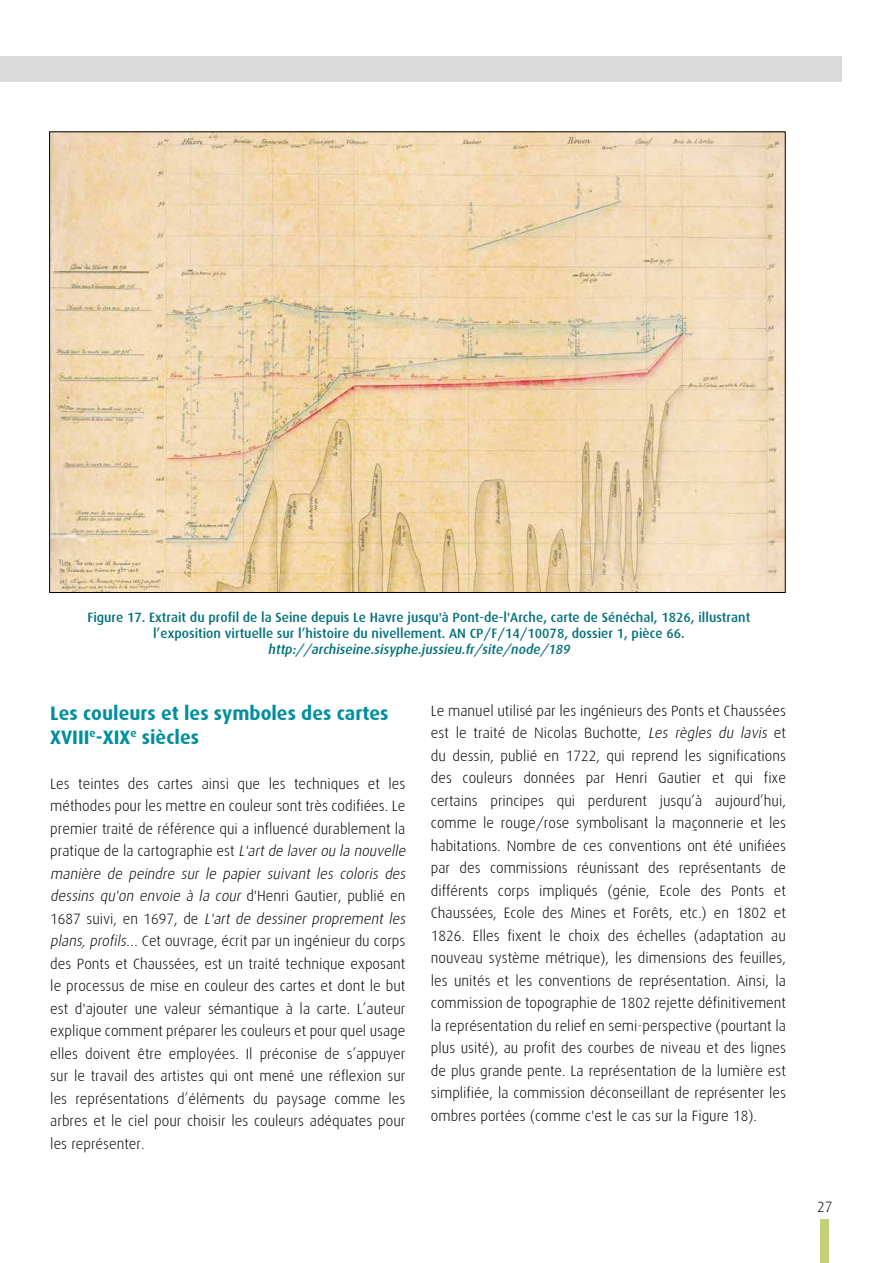
<style>
.page{position:relative;width:893px;height:1263px;background:#fff}
.page>*{position:absolute;margin:0;border:0;box-sizing:border-box;transform-origin:0 0}
.t1{font:700 19.5px/23.4px "Dax";color:#008f9d}
.t2{font:300 15px/22.5px "Dax";color:#000}
.t3{font:500 13.5px/16.2px "Dax";color:#007179;text-align:center}
.t4{font:italic 500 13.5px "Dax";color:#007179}
.s1{font-style:italic}
</style>
<div class="page">
<div style="left:0;top:56px;width:842px;height:25px;background:#dadada"></div>
<img style="left:51px;top:133px;width:733px;height:458px">
<div style="left:821px;top:1219px;width:8px;height:44px;background:#c3d078"></div>
<p class="t3" style="left:87px;top:609px;width:664px">Figure 17. Extrait du profil de la Seine depuis Le Havre jusqu'à Pont-de-l'Arche, carte de Sénéchal, 1826, illustrant l’exposition virtuelle sur l’histoire du nivellement. AN CP/F/14/10078, dossier 1, pièce 66.</p>
<p class="t4" style="left:268px;top:642px;width:306px">http://archiseine.sisyphe.jussieu.fr/site/node/189</p>
<h1 class="t1" style="left:50px;top:702px;width:340px">Les couleurs et les symboles des cartes<br>XVIII<sup>e</sup>-XIX<sup>e</sup> siècles</h1>
<p class="t2" style="left:50px;top:772px;width:360px">Les teintes des cartes ainsi que les techniques et les méthodes pour les mettre en couleur sont très codifiées. Le premier traité de référence qui a influencé durablement la pratique de la cartographie est <span class="s1">L'art de laver ou la nouvelle manière de peindre sur le papier suivant les coloris des dessins qu'on envoie à la cour</span> d'Henri Gautier, publié en 1 6 8 7 s u i v i , e n 1 6 9 7, d e <span class="s1">L'art de dessiner proprement les plans, profils</span>… Cet ouvrage, écrit par un ingénieur du corps des Ponts et Chaussées, est un traité technique exposant le processus de mise en couleur des cartes et dont le but est d'ajouter une valeur sémantique à la carte. L’auteur explique comment préparer les couleurs et pour quel usage elles doivent être employées. Il préconise de s’appuyer sur le travail des artistes qui ont mené une réflexion sur les représentations d’éléments du paysage comme les arbres et le ciel pour choisir les couleurs adéquates pour les représenter.</p>
<p class="t2" style="left:431px;top:699px;width:357px;text-align:justify">Le manuel utilisé par les ingénieurs des Ponts et Chaussées est le traité de Nicolas Buchotte, <span class="s1">Les règles du lavis</span> et du dessin, publié en 1722, qui reprend les significations des couleurs données par Henri Gautier et qui fixe certains principes qui perdurent jusqu’à aujourd’hui, comme le rouge/rose symbolisant la maçonnerie et les habitations. Nombre de ces conventions ont été unifiées par des commissions réunissant des représentants de différents corps impliqués (génie, Ecole des Ponts et Chaussées, Ecole des Mines et Forêts, etc.) en 1802 et 1826. Elles fixent le choix des échelles (adaptation au nouveau système métrique), les dimensions des feuilles, les unités et les conventions de représentation. Ainsi, la commission de topographie de 1802 rejette définitivement la représentation du relief en semi-perspective (pourtant la plus usité), au profit des courbes de niveau et des lignes de plus grande pente. La représentation de la lumière est simplifiée, la commission déconseillant de représenter les ombres portées (comme c'est le cas sur la Figure 18).</p>
<p class="t2" style="left:817px;top:1196px;width:17px">27</p>
</div>
